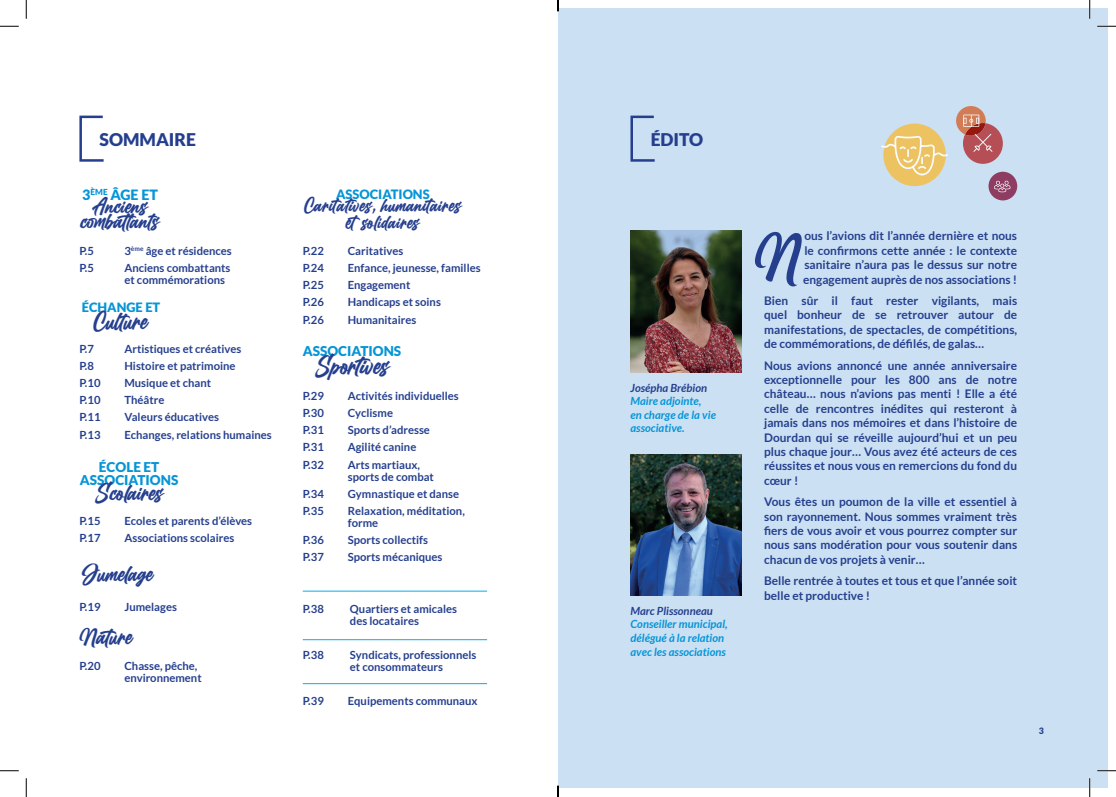
<style>
.page{position:relative;width:1116px;height:797px;background:#fff}
.page>*{position:absolute;margin:0;border:0;box-sizing:border-box;transform-origin:0 0}
.t1{font:26.38px "Billion Dreams";color:#253f8e}
.t2{font:25.12px "Billion Dreams";color:#253f8e}
.t3{font:24.12px "Billion Dreams";color:#253f8e}
.t4{font:23.75px "Billion Dreams";color:#253f8e}
.t5{font:23px "Billion Dreams";color:#253f8e}
.t6{font:20px/16.6px "Billion Dreams";letter-spacing:.02em;color:#253f8e;text-align:center}
.t7{font:900 17.5px "Lato";color:#253f8e}
.t8{font:900 14.25px "Lato";color:#0695d6}
.t9{font:900 13.5px/13px "Lato";color:#0695d6;text-align:center}
.t10{font:900 12.88px "Lato";color:#0695d6}
.t11{font:700 11.88px/14.4px "Lato";color:#253f8e;text-align:justify}
.t12{font:700 11.25px/11.9px "Lato";color:#253f8e}
.t13{font:italic 700 11.25px/13.5px "Lato";color:#0695d6}
.t14{font:italic 700 11.25px "Lato";color:#253f8e}
.t15{font:900 8.75px "Lato";color:#253f8e}
</style>
<div class="page">
<div style="left:558px;top:9px;width:549px;height:779px;background:#cbe0f3"></div>
<svg style="left:755px;top:232px;width:46px;height:54px"></svg>
<img style="left:630px;top:231px;width:111px;height:141px">
<img style="left:630px;top:454px;width:111px;height:142px">
<hr style="left:303px;top:591px;width:184px;height:1px;background:#00aeef">
<hr style="left:303px;top:639px;width:184px;height:1px;background:#00aeef">
<hr style="left:303px;top:683px;width:184px;height:1px;background:#00aeef">
<svg style="left:988px;top:172px;width:29px;height:28px"></svg>
<svg style="left:994px;top:181px;width:16px;height:11px"></svg>
<svg style="left:956px;top:106px;width:46px;height:58px"></svg>
<div style="left:883px;top:124px;width:62px;height:62px;background:#edc362;border-radius:50%"></div>
<svg style="left:881px;top:134px;width:67px;height:42px"></svg>
<svg style="left:630px;top:115px;width:25px;height:47px"></svg>
<svg style="left:79px;top:115px;width:25px;height:47px"></svg>
<svg style="left:0;top:25px;width:19px;height:2px"></svg>
<svg style="left:1097px;top:25px;width:18px;height:2px"></svg>
<svg style="left:0;top:770px;width:19px;height:1px"></svg>
<svg style="left:1097px;top:770px;width:18px;height:1px"></svg>
<svg style="left:25px;top:0;width:2px;height:19px"></svg>
<svg style="left:25px;top:778px;width:2px;height:19px"></svg>
<svg style="left:1088px;top:0;width:2px;height:19px"></svg>
<svg style="left:1089px;top:778px;width:1px;height:19px"></svg>
<svg style="left:557px;top:0;width:2px;height:11px"></svg>
<svg style="left:557px;top:785px;width:2px;height:12px"></svg>
<h3 class="t7" style="left:100px;top:129px;width:98px">SOMMAIRE</h3>
<h3 class="t7" style="left:650px;top:129px;width:54px">ÉDITO</h3>
<p class="t8" style="left:82px;top:186px;width:77px">3<sup>ÈME</sup> ÂGE ET</p>
<h3 class="t5" style="left:93px;top:189px;width:56px">Anciens</h3>
<h3 class="t5" style="left:81px;top:204px;width:80px">combattants</h3>
<p class="t12" style="left:79px;top:244px;width:16px">P.5</p>
<p class="t12" style="left:124px;top:244px;width:109px">3<sup>ème</sup> âge et résidences</p>
<p class="t12" style="left:79px;top:262px;width:16px">P.5</p>
<p class="t12" style="left:124px;top:262px;width:108px">Anciens combattants et commémorations</p>
<p class="t10" style="left:82px;top:300px;width:80px">ÉCHANGE ET</p>
<h2 class="t2" style="left:94px;top:303px;width:56px">Culture</h2>
<p class="t12" style="left:79px;top:342px;width:16px">P.7</p>
<p class="t12" style="left:124px;top:342px;width:118px">Artistiques et créatives</p>
<p class="t12" style="left:79px;top:359px;width:16px">P.8</p>
<p class="t12" style="left:124px;top:359px;width:113px">Histoire et patrimoine</p>
<p class="t12" style="left:79px;top:377px;width:23px">P.10</p>
<p class="t12" style="left:124px;top:377px;width:88px">Musique et chant</p>
<p class="t12" style="left:79px;top:394px;width:23px">P.10</p>
<p class="t12" style="left:124px;top:394px;width:41px">Théâtre</p>
<p class="t12" style="left:79px;top:411px;width:23px">P.11</p>
<p class="t12" style="left:124px;top:411px;width:96px">Valeurs éducatives</p>
<p class="t12" style="left:79px;top:428px;width:23px">P.13</p>
<p class="t12" style="left:124px;top:428px;width:149px">Echanges, relations humaines</p>
<p class="t9" style="left:80px;top:460px;width:100px">ÉCOLE ET<br>ASSOCIATIONS</p>
<h3 class="t3" style="left:95px;top:474px;width:70px">Scolaires</h3>
<p class="t12" style="left:79px;top:514px;width:23px">P.15</p>
<p class="t12" style="left:124px;top:514px;width:129px">Ecoles et parents d’élèves</p>
<p class="t12" style="left:79px;top:531px;width:23px">P.17</p>
<p class="t12" style="left:124px;top:531px;width:111px">Associations scolaires</p>
<h3 class="t4" style="left:81px;top:556px;width:74px">Jumelage</h3>
<p class="t12" style="left:79px;top:600px;width:23px">P.19</p>
<p class="t12" style="left:124px;top:600px;width:54px">Jumelages</p>
<h3 class="t4" style="left:79px;top:620px;width:55px">Nature</h3>
<p class="t12" style="left:79px;top:659px;width:23px">P.20</p>
<p class="t12" style="left:124px;top:659px;width:79px">Chasse, pêche, environnement</p>
<p class="t10" style="left:336px;top:186px;width:95px">ASSOCIATIONS</p>
<h3 class="t6" style="left:304px;top:197px;width:158px">Caritatives, humanitaires etsolidaires</h3>
<p class="t12" style="left:303px;top:244px;width:23px">P.22</p>
<p class="t12" style="left:348px;top:244px;width:57px">Caritatives</p>
<p class="t12" style="left:303px;top:262px;width:23px">P.24</p>
<p class="t12" style="left:348px;top:262px;width:134px">Enfance, jeunesse, familles</p>
<p class="t12" style="left:303px;top:279px;width:23px">P.25</p>
<p class="t12" style="left:348px;top:279px;width:64px">Engagement</p>
<p class="t12" style="left:303px;top:296px;width:23px">P.26</p>
<p class="t12" style="left:348px;top:296px;width:95px">Handicaps et soins</p>
<p class="t12" style="left:303px;top:313px;width:23px">P.26</p>
<p class="t12" style="left:348px;top:313px;width:70px">Humanitaires</p>
<p class="t9" style="left:303px;top:345px;width:100px">ASSOCIATIONS</p>
<h1 class="t1" style="left:315px;top:347px;width:76px">Sportives</h1>
<p class="t12" style="left:303px;top:389px;width:23px">P.29</p>
<p class="t12" style="left:348px;top:389px;width:113px">Activités individuelles</p>
<p class="t12" style="left:303px;top:407px;width:23px">P.30</p>
<p class="t12" style="left:348px;top:407px;width:47px">Cyclisme</p>
<p class="t12" style="left:303px;top:424px;width:23px">P.31</p>
<p class="t12" style="left:348px;top:424px;width:84px">Sports d’adresse</p>
<p class="t12" style="left:303px;top:441px;width:23px">P.31</p>
<p class="t12" style="left:348px;top:441px;width:70px">Agilité canine</p>
<p class="t12" style="left:303px;top:458px;width:23px">P.32</p>
<p class="t12" style="left:348px;top:458px;width:88px">Arts martiaux, sports de combat</p>
<p class="t12" style="left:303px;top:487px;width:23px">P.34</p>
<p class="t12" style="left:348px;top:487px;width:113px">Gymnastique et danse</p>
<p class="t12" style="left:303px;top:504px;width:23px">P.35</p>
<p class="t12" style="left:348px;top:504px;width:119px">Relaxation, méditation, forme</p>
<p class="t12" style="left:303px;top:534px;width:23px">P.36</p>
<p class="t12" style="left:348px;top:534px;width:82px">Sports collectifs</p>
<p class="t12" style="left:303px;top:551px;width:23px">P.37</p>
<p class="t12" style="left:348px;top:551px;width:96px">Sports mécaniques</p>
<p class="t12" style="left:303px;top:602px;width:23px">P.38</p>
<p class="t12" style="left:350px;top:602px;width:109px">Quartiers et amicales des locataires</p>
<p class="t12" style="left:303px;top:649px;width:23px">P.38</p>
<p class="t12" style="left:350px;top:649px;width:128px">Syndicats, professionnels et consommateurs</p>
<p class="t12" style="left:303px;top:695px;width:23px">P.39</p>
<p class="t12" style="left:348px;top:695px;width:131px">Equipements communaux</p>
<p class="t14" style="left:630px;top:381px;width:78px">Josépha Brébion</p>
<p class="t13" style="left:630px;top:394px;width:87px">Maire adjointe,<br>en charge de la vie associative.</p>
<p class="t14" style="left:630px;top:604px;width:84px">Marc Plissonneau</p>
<p class="t13" style="left:630px;top:618px;width:99px">Conseiller municipal, délégué à la relation avec les associations</p>
<p class="t11" style="left:803px;top:229px;width:215px">ous l’avions dit l’année dernière et nous le confirmons cette année : le contexte sanitaire n’aura pas le dessus sur notre engagement auprès de nos associations !</p>
<p class="t11" style="left:764px;top:293px;width:254px">Bien sûr il faut rester vigilants, mais quel bonheur de se retrouver autour de manifestations, de spectacles, de compétitions, de commémorations, de défilés, de galas…</p>
<p class="t11" style="left:764px;top:358px;width:254px">Nous avions annoncé une année anniversaire exceptionnelle pour les 800 ans de notre château… nous n’avions pas menti ! Elle a été celle de rencontres inédites qui resteront à jamais dans nos mémoires et dans l’histoire de Dourdan qui se réveille aujourd’hui et un peu plus chaque jour… Vous avez été acteurs de ces réussites et nous vous en remercions du fond du cœur !</p>
<p class="t11" style="left:764px;top:494px;width:254px">Vous êtes un poumon de la ville et essentiel à son rayonnement. Nous sommes vraiment très fiers de vous avoir et vous pourrez compter sur nous sans modération pour vous soutenir dans chacun de vos projets à venir…</p>
<p class="t11" style="left:764px;top:573px;width:254px">Belle rentrée à toutes et tous et que l’année soit belle et productive !</p>
<p class="t15" style="left:1038px;top:726px;width:7px">3</p>
</div>
